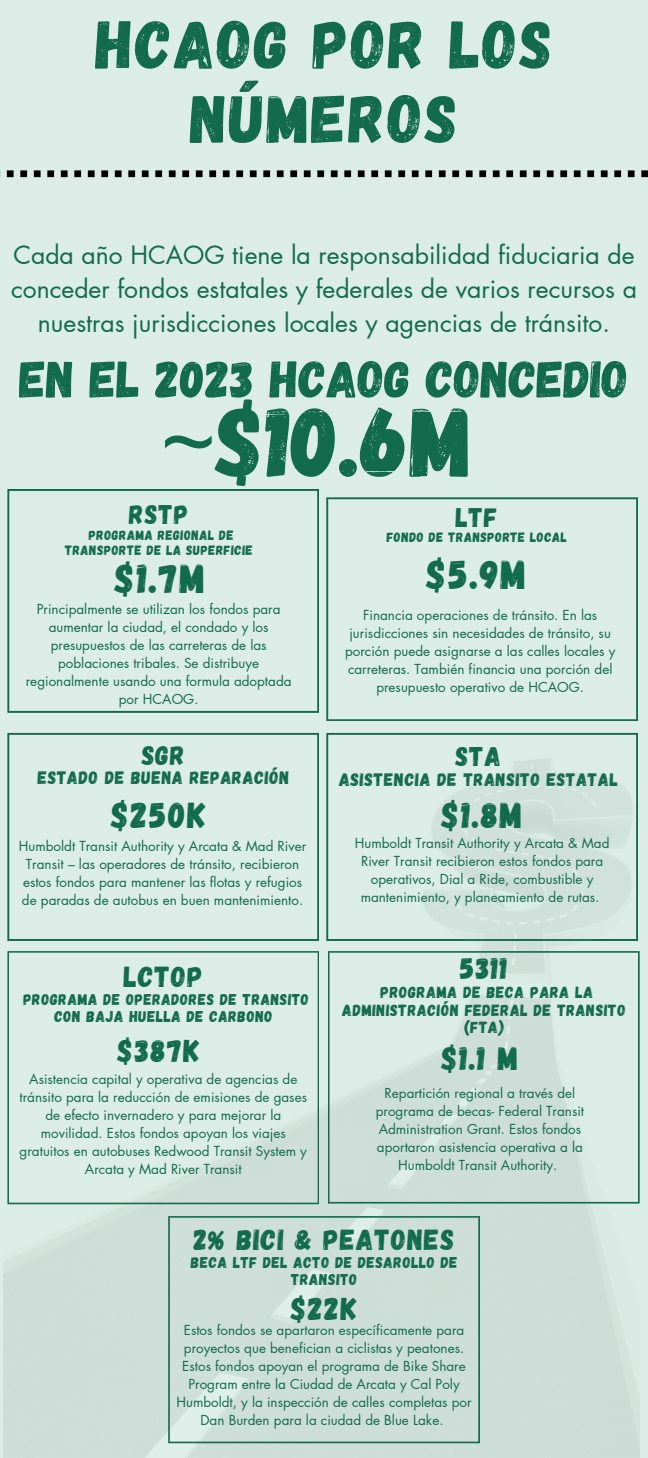
<style>
.page{position:relative;width:648px;height:1458px;background:#dbede6}
.page>*{position:absolute;margin:0;border:0;box-sizing:border-box;transform-origin:0 0}
.t1{font:99px "Gagalin";color:#136b4e}
.t2{font:67.95px/74.2px "Gagalin";letter-spacing:.03em;color:#136b4e;text-align:center}
.t3{font:51.75px "Gagalin";color:#136b4e}
.t4{font:40.5px "Gagalin";color:#136b4e}
.t5{font:36px "Gagalin";letter-spacing:.04em;color:#136b4e}
.t6{font:32.62px "Gagalin";color:#136b4e}
.t7{font:31.5px "Gagalin";letter-spacing:.04em;color:#136b4e}
.t8{font:29.93px "Gagalin";color:#136b4e}
.t9{font:29.03px "Gagalin";letter-spacing:.04em;color:#136b4e}
.t10{font:27px "Gagalin";letter-spacing:.04em;color:#136b4e}
.t11{font:24.75px/34.2px "Futura LT Pro";color:#136b4e;text-align:center}
.t12{font:18px "Gagalin";letter-spacing:.04em;color:#136b4e}
.t13{font:16.2px/17.6px "Gagalin";letter-spacing:.04em;color:#136b4e;text-align:center}
.t14{font:15.53px/16.9px "Gagalin";letter-spacing:.04em;color:#136b4e;text-align:center}
.t15{font:13.5px/18px "Futura LT Pro";color:#136b4e;text-align:center}
.t16{font:13.5px/14.6px "Gagalin";letter-spacing:.04em;color:#136b4e;text-align:center}
.s1{font-family:"Noto Sans"}
</style>
<div class="page">
<svg style="left:326px;top:733px;width:312px;height:19px"></svg>
<img style="left:3px;top:752px;width:637px;height:706px">
<svg style="left:328px;top:951px;width:312px;height:253px;fill:#cfe0d9"></svg>
<svg style="left:7px;top:733px;width:312px;height:208px"></svg>
<svg style="left:7px;top:951px;width:312px;height:253px"></svg>
<svg style="left:7px;top:489px;width:312px;height:224px"></svg>
<svg style="left:326px;top:497px;width:312px;height:224px"></svg>
<svg style="left:168px;top:1216px;width:312px;height:227px;fill:#cdded8"></svg>
<svg style="left:0;top:170px;width:648px;height:7px"></svg>
<p class="t2" style="left:96px;top:4px;width:458px">HCAOG POR LOS<br>NÚMEROS</p>
<h4 class="t11" style="left:11px;top:239px;width:627px">Cada año HCAOG tiene la responsabilidad fiduciaria de conceder fondos estatales y federales de varios recursos a nuestras jurisdicciones locales y agencias de tránsito.</h4>
<h4 class="t3" style="left:19px;top:346px;width:611px">EN EL 2023 HCAOG CONCEDIO</h4>
<p class="t1" style="left:160px;top:377px;width:314px"><span class="s1">~</span>$10.6M</p>
<p class="t10" style="left:129px;top:497px;width:61px">RSTP</p>
<p class="t16" style="left:65px;top:527px;width:189px">PROGRAMA REGIONAL DE<br>TRANSPORTE DE LA SUPERFICIE</p>
<h4 class="t4" style="left:115px;top:552px;width:91px">$1.7M</h4>
<p class="t15" style="left:26px;top:600px;width:267px">Principalmente se utilizan los fondos para aumentar la ciudad, el condado y los presupuestos de las carreteras de las poblaciones tribales. Se distribuye regionalmente usando una formula adoptada por HCAOG.</p>
<h3 class="t10" style="left:142px;top:738px;width:45px">SGR</h3>
<p class="t12" style="left:38px;top:766px;width:253px">ESTADO DE BUENA REPARACIÓN</p>
<p class="t5" style="left:111px;top:792px;width:96px">$250K</p>
<p class="t15" style="left:19px;top:837px;width:289px;text-align:left">Humboldt Transit Authority y Arcata &amp; Mad River Transit – las operadores de tránsito, recibieron estos fondos para mantener las flotas y refugios de paradas de autobus en buen mantenimiento.</p>
<p class="t9" style="left:124px;top:958px;width:80px">LCTOP</p>
<p class="t14" style="left:23px;top:991px;width:287px">PROGRAMA DE OPERADORES DE TRANSITO<br>CON BAJA HUELLA DE CARBONO</p>
<h4 class="t7" style="left:118px;top:1031px;width:83px">$387K</h4>
<p class="t15" style="left:20px;top:1071px;width:289px">Asistencia capital y operativa de agencias de tránsito para la reducción de emisiones de gases de efecto invernadero y para mejorar la movilidad. Estos fondos apoyan los viajes gratuitos en autobuses Redwood Transit System y Arcata y Mad River Transit</p>
<p class="t10" style="left:456px;top:499px;width:43px">LTF</p>
<p class="t16" style="left:387px;top:530px;width:182px">FONDO DE TRANSPORTE LOCAL</p>
<h5 class="t4" style="left:427px;top:549px;width:101px">$5.9M</h5>
<p class="t15" style="left:345px;top:607px;width:272px">Financia operaciones de tránsito. En las jurisdicciones sin necesidades de tránsito, su porción puede asignarse a las calles locales y carreteras. También financia una porción del presupuesto operativo de HCAOG.</p>
<h3 class="t10" style="left:456px;top:739px;width:47px">STA</h3>
<p class="t12" style="left:339px;top:768px;width:280px">ASISTENCIA DE TRANSITO ESTATAL</p>
<p class="t5" style="left:442px;top:792px;width:82px">$1.8M</p>
<p class="t15" style="left:355px;top:835px;width:256px">Humboldt Transit Authority y Arcata &amp; Mad River Transit recibieron estos fondos para operativos, Dial a Ride, combustible y mantenimiento, y planeamiento de rutas.</p>
<h1 class="t8" style="left:460px;top:949px;width:49px">5311</h1>
<p class="t13" style="left:342px;top:983px;width:285px">PROGRAMA DE BECA PARA LA<br>ADMINISTRACIÓN FEDERAL DE TRANSITO (FTA)</p>
<h6 class="t6" style="left:442px;top:1037px;width:78px">$1.1 M</h6>
<h2 class="t15" style="left:376px;top:1084px;width:210px">Repartición regional a través del programa de becas- Federal Transit Administration Grant. Estos fondos aportaron asistencia operativa a la Humboldt Transit Authority.</h2>
<p class="t9" style="left:194px;top:1221px;width:262px">2% BICI &amp; PEATONES</p>
<h5 class="t14" style="left:191px;top:1254px;width:268px">BECA LTF DEL ACTO DE DESAROLLO DE<br>TRANSITO</h5>
<p class="t7" style="left:291px;top:1289px;width:67px">$22K</p>
<p class="t15" style="left:176px;top:1322px;width:297px">Estos fondos se apartaron específicamente para proyectos que benefician a ciclistas y peatones.<br>Estos fondos apoyan el programa de Bike Share Program entre la Ciudad de Arcata y Cal Poly Humboldt, y la inspección de calles completas por Dan Burden para la ciudad de Blue Lake.</p>
</div>
